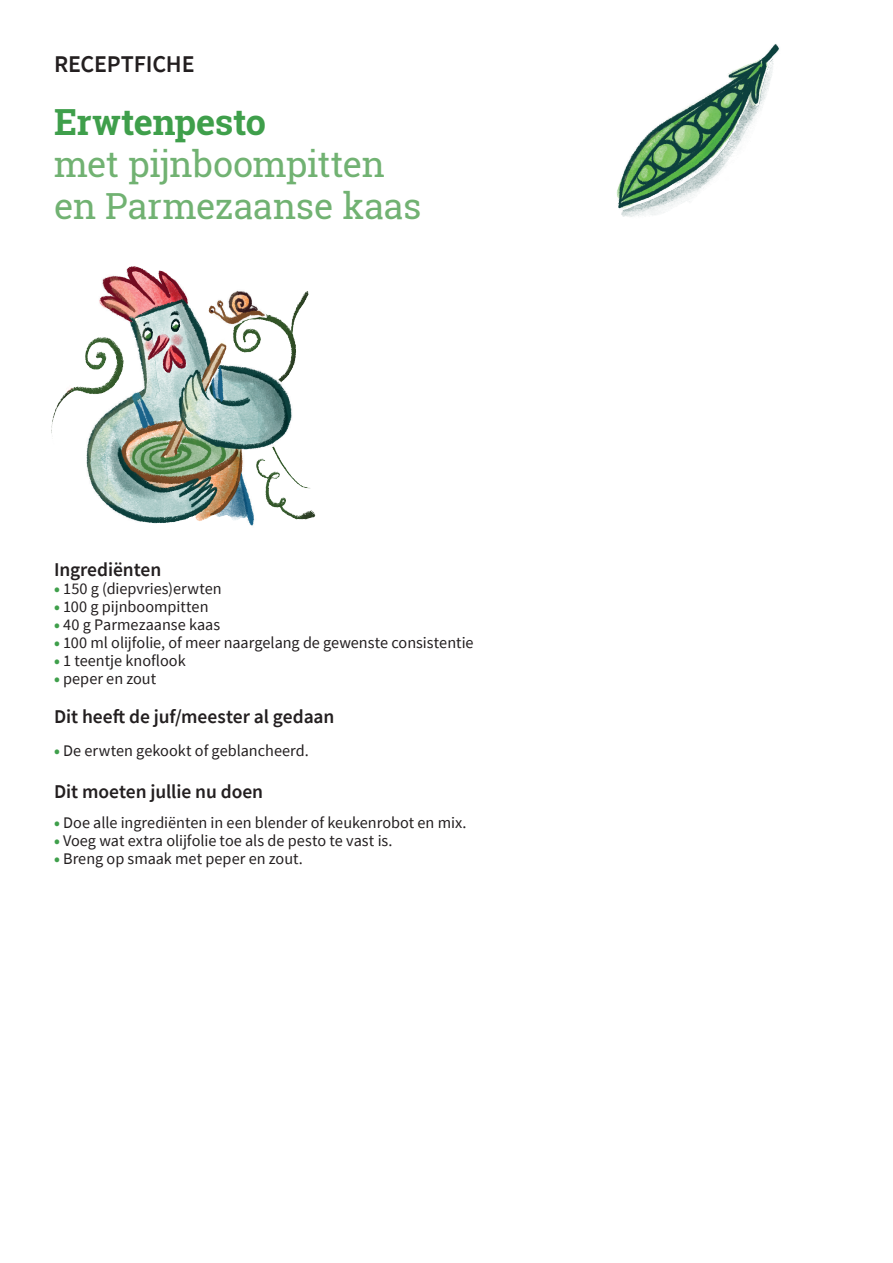
<style>
.page{position:relative;width:893px;height:1263px;background:#fff}
.page>*{position:absolute;margin:0;border:0;box-sizing:border-box;transform-origin:0 0}
.grote_kop{font:36px "Roboto Slab";letter-spacing:-.01em;color:#71b272}
.grote_kop-2{font:700 36px "Roboto Slab";letter-spacing:-.01em;color:#3f9f4b}
.onderkop1{font:600 24px "Source Sans Pro";letter-spacing:-.01em;color:#231f20}
.onderkop2{font:600 19.5px "Source Sans Pro";letter-spacing:-.005em;color:#231f20}
.lopende_tekst{font:16.2px "Source Sans Pro";color:#231f20}
.s1{font-weight:900;color:#3f9f4b}
</style>
<div class="page">
<img style="left:617px;top:44px;width:162px;height:173px">
<img style="left:51px;top:266px;width:265px;height:260px">
<p class="onderkop1" style="left:54px;top:48px;width:142px">RECEPTFICHE</p>
<p class="grote_kop-2" style="left:54px;top:97px;width:214px">Erwtenpesto</p>
<p class="grote_kop" style="left:54px;top:139px;width:332px">met pijnboompitten</p>
<p class="grote_kop" style="left:54px;top:181px;width:369px">en Parmezaanse kaas</p>
<p class="onderkop2" style="left:54px;top:557px;width:109px">Ingrediënten</p>
<p class="lopende_tekst" style="left:54px;top:578px;width:169px"><span class="s1">•</span> 150 g (diepvries)erwten</p>
<p class="lopende_tekst" style="left:54px;top:596px;width:156px"><span class="s1">•</span> 100 g pijnboompitten</p>
<p class="lopende_tekst" style="left:54px;top:614px;width:168px"><span class="s1">•</span> 40 g Parmezaanse kaas</p>
<p class="lopende_tekst" style="left:54px;top:632px;width:421px"><span class="s1">•</span> 100 ml olijfolie, of meer naargelang de gewenste consistentie</p>
<p class="lopende_tekst" style="left:54px;top:650px;width:133px"><span class="s1">•</span> 1 teentje knoflook</p>
<p class="lopende_tekst" style="left:54px;top:668px;width:104px"><span class="s1">•</span> peper en zout</p>
<p class="onderkop2" style="left:54px;top:704px;width:282px">Dit heeft de juf/meester al gedaan</p>
<p class="lopende_tekst" style="left:54px;top:740px;width:256px"><span class="s1">•</span> De erwten gekookt of geblancheerd.</p>
<p class="onderkop2" style="left:54px;top:779px;width:211px">Dit moeten jullie nu doen</p>
<p class="lopende_tekst" style="left:54px;top:812px;width:414px"><span class="s1">•</span> Doe alle ingrediënten in een blender of keukenrobot en mix.</p>
<p class="lopende_tekst" style="left:54px;top:830px;width:340px"><span class="s1">•</span> Voeg wat extra olijfolie toe als de pesto te vast is.</p>
<p class="lopende_tekst" style="left:54px;top:848px;width:250px"><span class="s1">•</span> Breng op smaak met peper en zout.</p>
</div>
